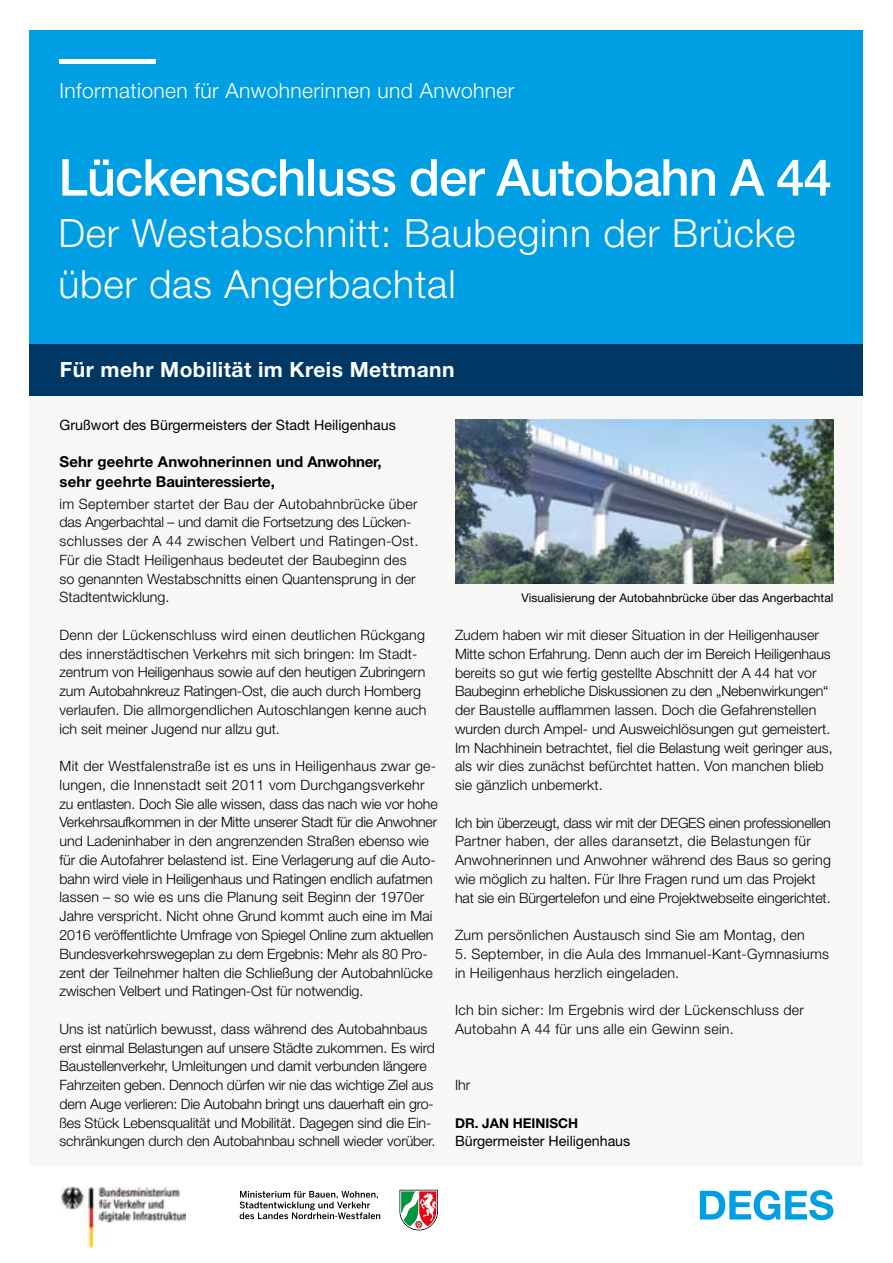
<style>
.page{position:relative;width:893px;height:1263px;background:#fff}
.page>*{position:absolute;margin:0;border:0;box-sizing:border-box;transform-origin:0 0}
.t1{font:500 51px "Helvetica Neue LT Std";letter-spacing:-.02em;color:#fff}
.t2{font:300 39px/51px "Helvetica Neue LT Std";letter-spacing:.02em;color:#fff}
.t3{font:300 21px "Helvetica Neue LT Std";letter-spacing:.02em;color:#fff}
.t4{font:700 21px "Helvetica Neue LT Std";letter-spacing:.02em;color:#fff}
.t5{font:700 15px/19.5px "Helvetica Neue LT Std";letter-spacing:.01em;color:#000}
.t6{font:300 14.25px/18.8px "Helvetica Neue LT Std";color:#000}
.t7{font:300 14.25px/18.8px "Helvetica Neue LT Std";letter-spacing:.02em;color:#000}
.t8{font:14.25px "Helvetica Neue LT Std";color:#000}
.t9{font:700 13.5px "Helvetica Neue LT Std";color:#000}
.t10{font:12px "Helvetica Neue LT Std";color:#000}
</style>
<div class="page">
<div style="left:30px;top:302px;width:833px;height:863px;background:#f8f7f5"></div>
<svg style="left:700px;top:1190px;width:133px;height:30px"></svg>
<svg style="left:240px;top:1191px;width:140px;height:28px"></svg>
<svg style="left:399px;top:1190px;width:39px;height:40px"></svg>
<img style="left:60px;top:1186px;width:125px;height:61px">
<div style="left:30px;top:30px;width:833px;height:314px;background:#009fe3"></div>
<div style="left:30px;top:344px;width:833px;height:51px;background:#003865"></div>
<hr style="left:60px;top:60px;width:96px;height:4px;background:#fff">
<img style="left:455px;top:420px;width:378px;height:164px">
<h3 class="t3" style="left:60px;top:77px;width:456px">Informationen für Anwohnerinnen und Anwohner</h3>
<h1 class="t1" style="left:58px;top:147px;width:775px">Lückenschluss der Autobahn A 44</h1>
<h2 class="t2" style="left:58px;top:206px;width:738px">Der Westabschnitt: Baubeginn der Brücke über das Angerbachtal</h2>
<h3 class="t4" style="left:60px;top:357px;width:396px">Für mehr Mobilität im Kreis Mettmann</h3>
<p class="t8" style="left:60px;top:416px;width:338px">Grußwort des Bürgermeisters der Stadt Heiligenhaus</p>
<p class="t5" style="left:60px;top:452px;width:324px">Sehr geehrte Anwohnerinnen und Anwohner, sehr geehrte Bauinteressierte,</p>
<p class="t6" style="left:60px;top:494px;width:360px">im September startet der Bau der Autobahnbrücke über das Angerbachtal – und damit die Fortsetzung des Lücken&shy;schlusses der A 44 zwischen Velbert und Ratingen-Ost.<br>Für die Stadt Heiligenhaus bedeutet der Baubeginn des so genannten Westabschnitts einen Quantensprung in der Stadtentwicklung.</p>
<p class="t6" style="left:60px;top:625px;width:368px">Denn der Lückenschluss wird einen deutlichen Rückgang des innerstädtischen Verkehrs mit sich bringen: Im Stadt&shy;zentrum von Heiligenhaus sowie auf den heutigen Zubringern zum Autobahnkreuz Ratingen-Ost, die auch durch Homberg verlaufen. Die allmorgendlichen Autoschlangen kenne auch ich seit meiner Jugend nur allzu gut.</p>
<p class="t6" style="left:60px;top:756px;width:380px">Mit der Westfalenstraße ist es uns in Heiligenhaus zwar ge&shy;lungen, die Innenstadt seit 2011 vom Durchgangsverkehr zu entlasten. Doch Sie alle wissen, dass das nach wie vor hohe Verkehrsaufkommen in der Mitte unserer Stadt für die Anwohner und Ladeninhaber in den angrenzenden Straßen ebenso wie für die Autofahrer belastend ist. Eine Verlagerung auf die Auto&shy;bahn wird viele in Heiligenhaus und Ratingen endlich aufatmen lassen – so wie es uns die Planung seit Beginn der 1970er Jahre verspricht. Nicht ohne Grund kommt auch eine im Mai 2016 veröffentlichte Umfrage von Spiegel Online zum aktuellen Bundesverkehrswegeplan zu dem Ergebnis: Mehr als 80 Pro&shy;zent der Teilnehmer halten die Schließung der Autobahnlücke zwischen Velbert und Ratingen-Ost für notwendig.</p>
<p class="t6" style="left:60px;top:1019px;width:377px">Uns ist natürlich bewusst, dass während des Autobahnbaus erst einmal Belastungen auf unsere Städte zukommen. Es wird Baustellenverkehr, Umleitungen und damit verbunden längere Fahrzeiten geben. Dennoch dürfen wir nie das wichtige Ziel aus dem Auge verlieren: Die Autobahn bringt uns dauerhaft ein gro&shy;ßes Stück Lebensqualität und Mobilität. Dagegen sind die Ein&shy;schränkungen durch den Autobahnbau schnell wieder vorüber.</p>
<p class="t10" style="left:521px;top:590px;width:314px">Visualisierung der Autobahnbrücke über das Angerbachtal</p>
<p class="t6" style="left:455px;top:625px;width:379px">Zudem haben wir mit dieser Situation in der Heiligenhauser Mitte schon Erfahrung. Denn auch der im Bereich Heiligenhaus bereits so gut wie fertig gestellte Abschnitt der A 44 hat vor Baubeginn erhebliche Diskussionen zu den „Nebenwirkungen“ der Baustelle aufflammen lassen. Doch die Gefahrenstellen wurden durch Ampel- und Ausweichlösungen gut gemeistert.<br>Im Nachhinein betrachtet, fiel die Belastung weit geringer aus, als wir dies zunächst befürchtet hatten. Von manchen blieb sie gänzlich unbemerkt.</p>
<p class="t6" style="left:455px;top:813px;width:377px">Ich bin überzeugt, dass wir mit der DEGES einen professionellen Partner haben, der alles daransetzt, die Belastungen für Anwohnerinnen und Anwohner während des Baus so gering wie möglich zu halten. Für Ihre Fragen rund um das Projekt hat sie ein Bürgertelefon und eine Projektwebseite eingerichtet.</p>
<p class="t7" style="left:455px;top:925px;width:351px">Zum persönlichen Austausch sind Sie am Montag, den</p>
<p class="t6" style="left:455px;top:944px;width:375px">5. September, in die Aula des Immanuel-Kant-Gymnasiums in Heiligenhaus herzlich eingeladen.</p>
<p class="t7" style="left:455px;top:1000px;width:350px">Ich bin sicher: Im Ergebnis wird der Lückenschluss der<br>Autobahn A 44 für uns alle ein Gewinn sein.</p>
<p class="t6" style="left:455px;top:1075px;width:17px">Ihr</p>
<p class="t9" style="left:455px;top:1114px;width:125px">DR. JAN HEINISCH</p>
<p class="t8" style="left:455px;top:1133px;width:177px">Bürgermeister Heiligenhaus</p>
</div>
